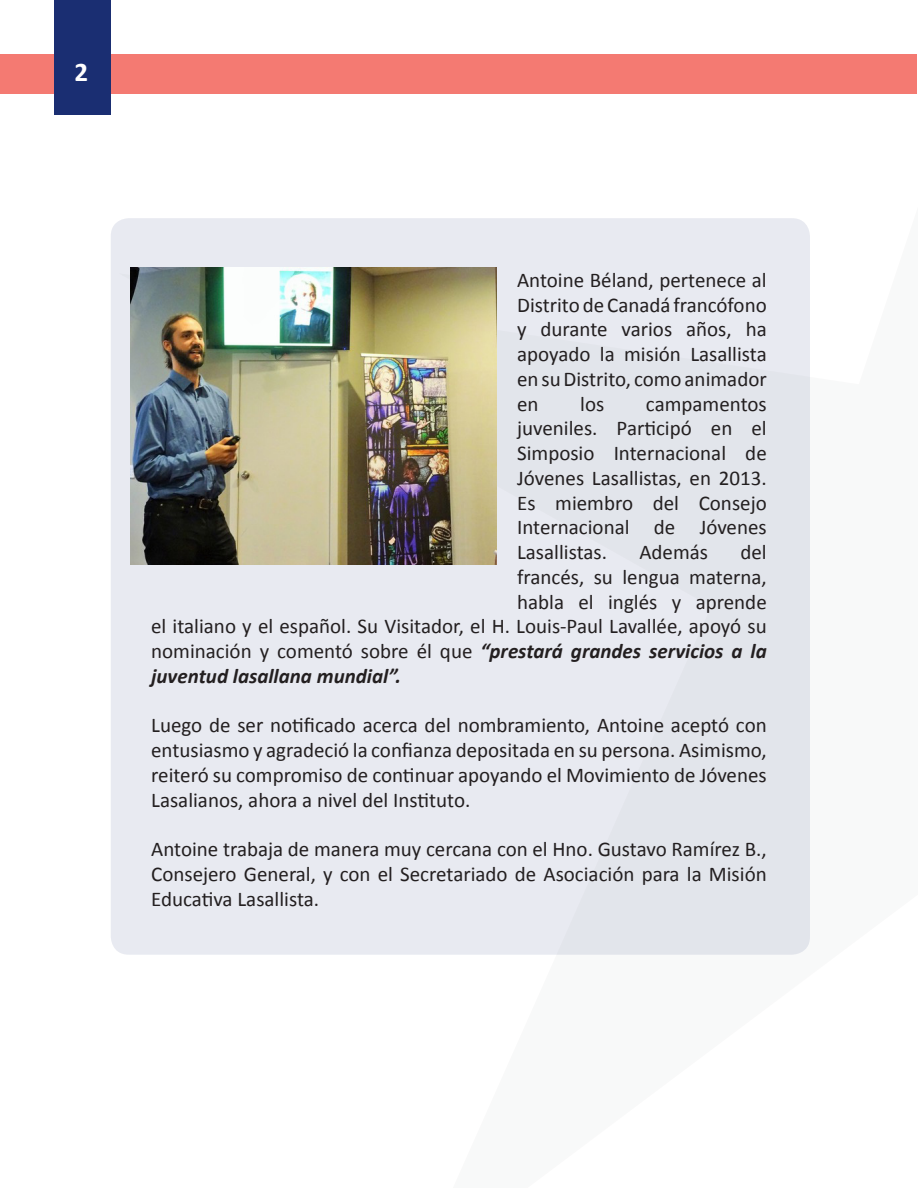
<style>
.page{position:relative;width:918px;height:1188px;background:#fff}
.page>*{position:absolute;margin:0;border:0;box-sizing:border-box;transform-origin:0 0}
.t1{font:700 27px "Calibri";color:#fff}
.t2{font:21px/24.8px "Calibri";color:#231f20;text-align:justify}
.t3{font:italic 700 21px "Calibri";color:#231f20}
.s1{font-weight:700;font-style:italic}
</style>
<div class="page">
<div style="left:1px;top:54px;width:916px;height:40px;background:#f47a72"></div>
<div style="left:54px;top:0;width:57px;height:115px;background:#1a2e72"></div>
<div style="left:111px;top:218px;width:699px;height:737px;background:#e8eaf1;border-radius:18px"></div>
<img style="left:130px;top:268px;width:367px;height:297px">
<p class="t1" style="left:75px;top:55px;width:15px">2</p>
<p class="t2" style="left:517px;top:266px;width:251px">Antoine Béland, pertenece al Distrito de Canadá francófono y durante varios años, ha apoyado la misión Lasallista en su Distrito, como animador en</p>
<p class="t2" style="left:580px;top:390px;width:26px">los</p>
<p class="t2" style="left:517px;top:390px;width:251px;text-indent:129px">campamentos juveniles. Participó en el Simposio Internacional de Jóvenes Lasallistas, en 2013.<br>Es miembro del Consejo Internacional de Jóvenes Lasallistas.</p>
<p class="t2" style="left:639px;top:539px;width:70px">Además</p>
<p class="t2" style="left:740px;top:539px;width:28px">del</p>
<p class="t2" style="left:517px;top:563px;width:251px">francés, su lengua materna,</p>
<p class="t2" style="left:517px;top:588px;width:251px">habla el inglés y aprende</p>
<p class="t2" style="left:151px;top:613px;width:617px">el italiano y el español. Su Visitador, el H. Louis-Paul Lavallée, apoyó su</p>
<p class="t2" style="left:151px;top:638px;width:617px">nominación y comentó sobre él que <span class="s1">“prestará grandes servicios a la</span></p>
<p class="t3" style="left:151px;top:663px;width:251px">juventud lasallana mundial”.</p>
<p class="t2" style="left:151px;top:712px;width:617px">Luego de ser notificado acerca del nombramiento, Antoine aceptó con entusiasmo y agradeció la confianza depositada en su persona. Asimismo, reiteró su compromiso de continuar apoyando el Movimiento de Jóvenes Lasalianos, ahora a nivel del Instituto.</p>
<p class="t2" style="left:151px;top:836px;width:617px">Antoine trabaja de manera muy cercana con el Hno. Gustavo Ramírez B., Consejero General, y con el Secretariado de Asociación para la Misión Educativa Lasallista.</p>
</div>
